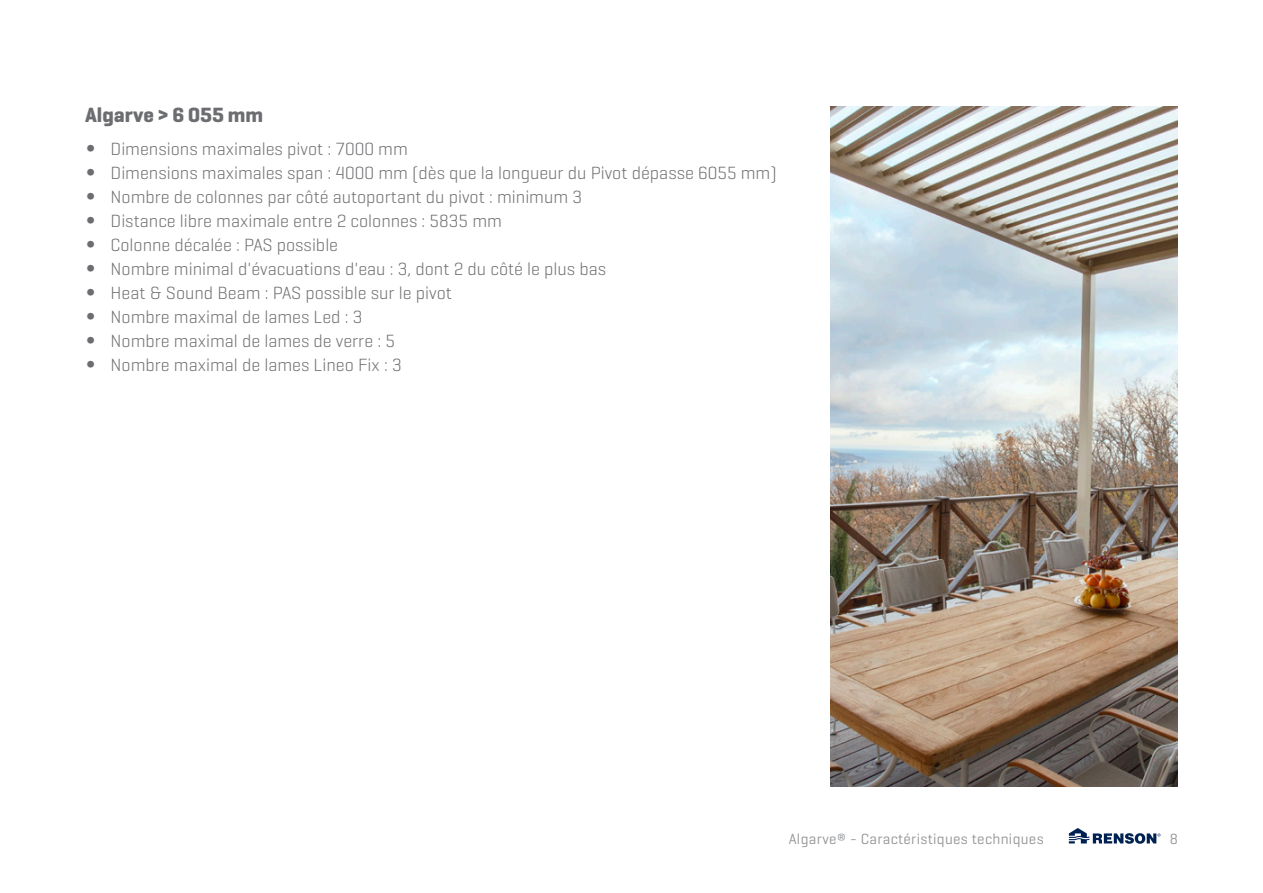
<style>
.page{position:relative;width:1263px;height:893px;background:#fff}
.page>*{position:absolute;margin:0;border:0;box-sizing:border-box;transform-origin:0 0}
.t1{font:700 21px "Geogrotesque";color:#6c6d70}
.t2{font:300 18px "Geogrotesque";color:#6c6d70}
.t3{font:15px "Geogrotesque";letter-spacing:.02em;color:#939598}
.s1{font-family:"Futura Std"}
</style>
<div class="page">
<svg style="left:1069px;top:828px;width:91px;height:16px"></svg>
<img style="left:831px;top:106px;width:347px;height:681px">
<h2 class="t1" style="left:85px;top:102px;width:180px">Algarve &gt; 6 055 mm</h2>
<p class="t2" style="left:85px;top:137px;width:324px"><span class="s1">•</span> Dimensions maximales pivot : 7000 mm</p>
<p class="t2" style="left:85px;top:161px;width:693px"><span class="s1">•</span> Dimensions maximales span : 4000 mm (dès que la longueur du Pivot dépasse 6055 mm)</p>
<p class="t2" style="left:85px;top:185px;width:499px"><span class="s1">•</span> Nombre de colonnes par côté autoportant du pivot : minimum 3</p>
<p class="t2" style="left:85px;top:209px;width:418px"><span class="s1">•</span> Distance libre maximale entre 2 colonnes : 5835 mm</p>
<p class="t2" style="left:85px;top:233px;width:255px"><span class="s1">•</span> Colonne décalée : PAS possible</p>
<p class="t2" style="left:85px;top:257px;width:523px"><span class="s1">•</span> Nombre minimal d'évacuations d'eau : 3, dont 2 du côté le plus bas</p>
<p class="t2" style="left:85px;top:281px;width:368px"><span class="s1">•</span> Heat &amp; Sound Beam : PAS possible sur le pivot</p>
<p class="t2" style="left:85px;top:305px;width:279px"><span class="s1">•</span> Nombre maximal de lames Led : 3</p>
<p class="t2" style="left:85px;top:329px;width:311px"><span class="s1">•</span> Nombre maximal de lames de verre : 5</p>
<p class="t2" style="left:85px;top:353px;width:318px"><span class="s1">•</span> Nombre maximal de lames Lineo Fix : 3</p>
<p class="t3" style="left:789px;top:829px;width:256px">Algarve® - Caractéristiques techniques</p>
<p class="t3" style="left:1170px;top:829px;width:10px">8</p>
</div>
